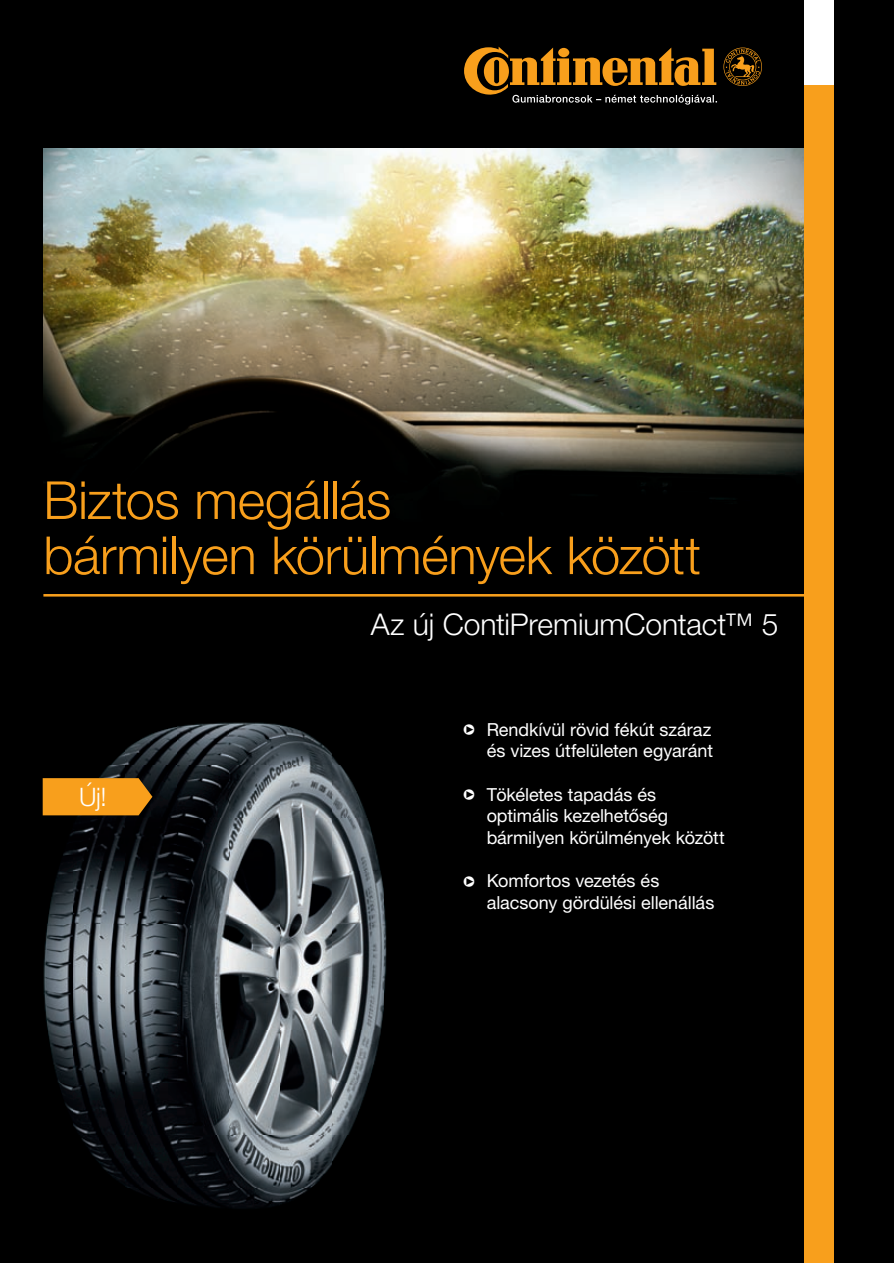
<style>
.page{position:relative;width:894px;height:1263px;background:#fff}
.page>*{position:absolute;margin:0;border:0;box-sizing:border-box;transform-origin:0 0}
.t1{font:300 52.5px/55.2px "Helvetica Neue LT Pro";letter-spacing:-.01em;color:#f89f1c}
.t2{font:300 30px "Helvetica Neue LT Pro";letter-spacing:-.005em;color:#fff}
.t3{font:300 25.5px "Helvetica Neue LT Pro";color:#fff}
.t4{font:18px/21.6px "Helvetica Neue LT Pro";letter-spacing:-.005em;color:#fff}
</style>
<div class="page">
<div style="left:0;top:0;width:893px;height:1263px;background:#000"></div>
<img style="left:43px;top:149px;width:761px;height:350px">
<div style="left:804px;top:0;width:30px;height:1263px;background:#fff"></div>
<svg style="left:723px;top:48px;width:38px;height:38px"></svg>
<svg style="left:464px;top:47px;width:252px;height:58px"></svg>
<img style="left:42px;top:722px;width:345px;height:486px">
<div style="left:804px;top:85px;width:30px;height:1178px;background:#f89f1c"></div>
<hr style="left:43px;top:594px;width:766px;height:3px;background:#f89f1c">
<svg style="left:43px;top:778px;width:109px;height:37px;background:#e9951b"></svg>
<h1 class="t1" style="left:43px;top:472px;width:658px">Biztos megállás<br>bármilyen körülmények között</h1>
<h2 class="t2" style="left:370px;top:606px;width:409px">Az új ContiPremiumContact™ 5</h2>
<h3 class="t3" style="left:79px;top:781px;width:29px">Új!</h3>
<p class="t4" style="left:486px;top:718px;width:228px">Rendkívül rövid fékút száraz és vizes útfelületen egyaránt</p>
<p class="t4" style="left:486px;top:783px;width:239px">Tökéletes tapadás és optimális kezelhetőség bármilyen körülmények között</p>
<p class="t4" style="left:486px;top:869px;width:229px">Komfortos vezetés és alacsony gördülési ellenállás</p>
</div>
